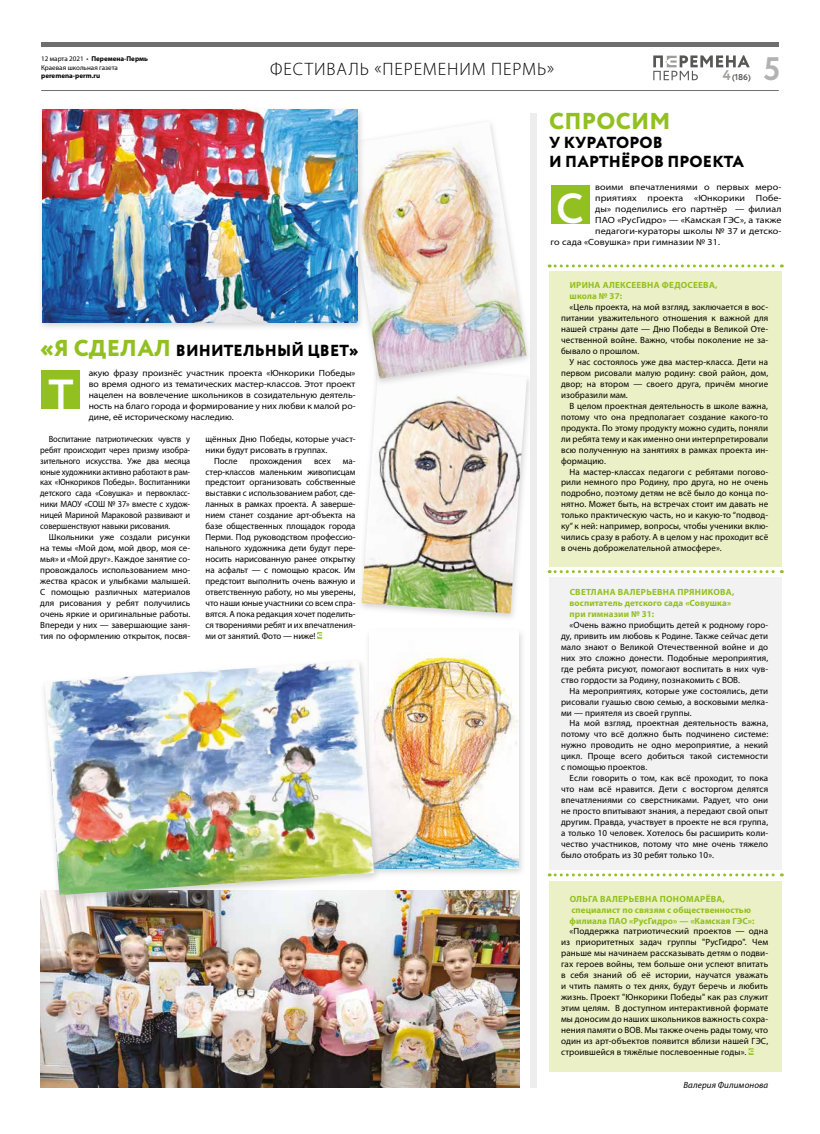
<style>
.page{position:relative;width:820px;height:1134px;background:#fff}
.page>*{position:absolute;margin:0;border:0;box-sizing:border-box;transform-origin:0 0}
.t1{font:700 42px "Circe MD";color:#fff}
.t2{font:700 32.6px "Circe MD";color:#b3b2b2}
.t3{font:800 23px "Circe MD";letter-spacing:.01em;color:#92c020}
.t4{font:300 18px "Myriad Pro";letter-spacing:.05em;color:#000}
.t5{font:800 16px/19.2px "Circe MD";letter-spacing:.01em;color:#000}
.t6{font:9px/11px "Myriad Pro";letter-spacing:.01em;color:#000;text-align:justify}
.t7{font:semi-expanded 9px/10.9px "Myriad Pro";letter-spacing:.01em;color:#000;text-align:justify}
.t8{font:9px/11px "Myriad Pro";letter-spacing:.01em;color:#000;text-align:justify;scale:.93 1}
.t9{font:700 9px/11px "Myriad Pro";letter-spacing:.015em;color:#92c020}
.t10{font:italic 9px "Myriad Pro";letter-spacing:.01em;color:#000}
.t11{font:9px "Myriad Pro";letter-spacing:-.01em;color:#000}
.t12{font:700 8.6px "Circe";color:#575756}
.t13{font:7px/8.4px "Myriad Pro";color:#000}
.t14{font:700 7px "Myriad Pro";color:#000}
.s1{font-weight:700}
.s2{font-size:14.2px;color:#9d9d9c}
.s3{font-size:23px;color:#92c020}
</style>
<div class="page">
<div style="left:356px;top:363px;width:177px;height:259px;background:#c6c6c6;opacity:.75"></div>
<img style="left:361px;top:387px;width:165px;height:226px">
<div style="left:549px;top:271px;width:232px;height:296px;background:#ebf0c6"></div>
<div style="left:549px;top:881px;width:232px;height:190px;background:#ebf0c6"></div>
<div style="left:549px;top:577px;width:232px;height:293px;background:#f2f2f2"></div>
<hr style="left:41px;top:43px;width:737px;height:4px;background:#706f6f">
<hr style="left:41px;top:90px;width:737px;height:1px;background:#706f6f">
<svg style="left:653px;top:55px;width:96px;height:25px"></svg>
<div style="left:550px;top:185px;width:39px;height:39px;background:#92c020"></div>
<svg style="left:748px;top:1048px;width:5px;height:7px"></svg>
<div style="left:530px;top:113px;width:6px;height:975px;background:#ededed"></div>
<div style="left:41px;top:370px;width:39px;height:39px;background:#92c020"></div>
<svg style="left:317px;top:632px;width:5px;height:7px"></svg>
<img style="left:40px;top:891px;width:479px;height:197px">
<div style="left:337px;top:118px;width:195px;height:269px;background:#c6c6c6;opacity:.75"></div>
<img style="left:342px;top:121px;width:184px;height:258px">
<div style="left:364px;top:628px;width:161px;height:249px;background:#c6c6c6;opacity:.75"></div>
<img style="left:369px;top:631px;width:149px;height:237px">
<div style="left:37px;top:106px;width:327px;height:225px;background:#c6c6c6;opacity:.75"></div>
<img style="left:43px;top:109px;width:315px;height:213px">
<div style="left:39px;top:657px;width:341px;height:247px;background:#c6c6c6;opacity:.75"></div>
<img style="left:45px;top:661px;width:329px;height:234px">
<svg style="left:549px;top:570px;width:233px;height:3px"></svg>
<svg style="left:549px;top:264px;width:233px;height:3px"></svg>
<svg style="left:549px;top:873px;width:233px;height:3px"></svg>
<p class="t13" style="left:41px;top:55px;width:108px">12 марта 2021 • <span class="s1">Перемена-Пермь<br></span>Краевая школьная газета</p>
<p class="t14" style="left:41px;top:71px;width:61px">peremena-perm.ru</p>
<h3 class="t4" style="left:270px;top:58px;width:285px">ФЕСТИВАЛЬ «ПЕРЕМЕНИМ ПЕРМЬ»</h3>
<p class="t12" style="left:722px;top:71px;width:30px"><span class="s2">4</span>(186)</p>
<h3 class="t3" style="left:549px;top:107px;width:123px">СПРОСИМ</h3>
<h3 class="t5" style="left:549px;top:133px;width:196px">У КУРАТОРОВ<br>И ПАРТНЁРОВ ПРОЕКТА</h3>
<h2 class="t2" style="left:763px;top:50px;width:18px">5</h2>
<p class="t7" style="left:595px;top:181px;width:187px">воими впечатлениями о первых меро-</p>
<p class="t7" style="left:595px;top:192px;width:187px">приятиях проекта «Юнкорики Побе-</p>
<p class="t7" style="left:595px;top:203px;width:187px">ды» поделились его партнёр — филиал</p>
<p class="t7" style="left:595px;top:214px;width:187px">ПАО «РусГидро» — «Камская ГЭС», а также</p>
<p class="t7" style="left:595px;top:225px;width:187px">педагоги-кураторы школы № 37 и детско-</p>
<p class="t7" style="left:550px;top:236px;width:171px">го сада «Совушка» при гимназии № 31.</p>
<h1 class="t1" style="left:556px;top:184px;width:29px">С</h1>
<h3 class="t5" style="left:40px;top:341px;width:319px"><span class="s3">«Я СДЕЛАЛ</span> ВИНИТЕЛЬНЫЙ ЦВЕТ»</h3>
<h1 class="t1" style="left:49px;top:370px;width:27px">Т</h1>
<p class="t7" style="left:89px;top:368px;width:268px">акую фразу произнёс участник проекта «Юнкорики Победы» во время одного из тематических мастер-классов. Этот проект нацелен на вовлечение школьников в созидательную деятель&shy;ность на благо города и формирование у них любви к малой ро-</p>
<p class="t7" style="left:89px;top:411px;width:146px">дине, её историческому наследию.</p>
<p class="t8" style="left:40px;top:433px;width:163px;text-indent:9px">Воспитание патриотических чувств у ребят происходит через призму изобра&shy;зительного искусства. Уже два месяца юные художники активно работают в рам&shy;ках «Юнкориков Победы». Воспитанники детского сада «Совушка» и первокласс&shy;ники МАОУ «СОШ № 37» вместе с худож&shy;ницей Мариной Мараковой развивают и совершенствуют навыки рисования.</p>
<p class="t6" style="left:40px;top:532px;width:151px;text-indent:9px">Школьники уже создали рисунки на темы «Мой дом, мой двор, моя се&shy;мья» и «Мой друг». Каждое занятие со&shy;провождалось использованием мно&shy;жества красок и улыбками малышей.<br>С помощью различных материалов для рисования у ребят получились очень яркие и оригинальные работы.<br>Впереди у них — завершающие заня&shy;тия по оформлению открыток, посвя-</p>
<p class="t6" style="left:205px;top:433px;width:151px">щённых Дню Победы, которые участ-</p>
<p class="t6" style="left:205px;top:444px;width:123px">ники будут рисовать в группах.</p>
<p class="t6" style="left:214px;top:455px;width:25px">После</p>
<p class="t11" style="left:249px;top:455px;width:54px">прохождения</p>
<p class="t6" style="left:314px;top:455px;width:18px">всех</p>
<p class="t6" style="left:205px;top:455px;width:151px;text-indent:137px">ма&shy;стер-классов маленьким живописцам предстоит организовать собственные выставки с использованием работ, сде&shy;ланных в рамках проекта. А заверше&shy;нием станет создание арт-объекта на базе общественных площадок города Перми. Под руководством профессио&shy;нального художника дети будут пере&shy;носить нарисованную ранее открытку на асфальт — с помощью красок. Им предстоит выполнить очень важную и ответственную работу, но мы уверены, что наши юные участники со всем спра&shy;вятся. А пока редакция хочет поделить&shy;ся творениями ребят и их впечатления&shy;ми от занятий. Фото — ниже!</p>
<p class="t9" style="left:569px;top:279px;width:149px">ИРИНА АЛЕКСЕЕВНА ФЕДОСЕЕВА, школа № 37:</p>
<p class="t6" style="left:561px;top:302px;width:208px;text-indent:9px">«Цель проекта, на мой взгляд, заключается в вос&shy;питании уважительного отношения к важной для нашей страны дате — Дню Победы в Великой Оте&shy;чественной войне. Важно, чтобы поколение не за&shy;бывало о прошлом.</p>
<p class="t6" style="left:561px;top:356px;width:208px;text-indent:9px">У нас состоялось уже два мастер-класса. Дети на первом рисовали малую родину: свой район, дом, двор; на втором — своего друга, причём многие изобразили мам.</p>
<p class="t6" style="left:561px;top:400px;width:208px;text-indent:9px">В целом проектная деятельность в школе важна, потому что она предполагает создание какого-то продукта. По этому продукту можно судить, поняли ли ребята тему и как именно они интерпретировали всю полученную на занятиях в рамках проекта ин&shy;формацию.</p>
<p class="t6" style="left:561px;top:466px;width:208px;text-indent:9px">На мастер-классах педагоги с ребятами погово&shy;рили немного про Родину, про друга, но не очень подробно, поэтому детям не всё было до конца по&shy;нятно. Может быть, на встречах стоит им давать не только практическую часть, но и какую-то “подвод&shy;ку” к ней: например, вопросы, чтобы ученики вклю&shy;чились сразу в работу. А в целом у нас проходит всё в очень доброжелательной атмосфере».</p>
<p class="t9" style="left:569px;top:586px;width:166px">СВЕТЛАНА ВАЛЕРЬЕВНА ПРЯНИКОВА, воспитатель детского сада «Совушка» при гимназии № 31:</p>
<p class="t6" style="left:561px;top:619px;width:208px;text-indent:9px">«Очень важно приобщить детей к родному горо&shy;ду, привить им любовь к Родине. Также сейчас дети мало знают о Великой Отечественной войне и до них это сложно донести. Подобные мероприятия, где ребята рисуют, помогают воспитать в них чув&shy;ство гордости за Родину, познакомить с ВОВ.</p>
<p class="t6" style="left:561px;top:685px;width:208px;text-indent:9px">На мероприятиях, которые уже состоялись, дети рисовали гуашью свою семью, а восковыми мелка&shy;ми — приятеля из своей группы.</p>
<p class="t6" style="left:561px;top:718px;width:208px;text-indent:9px">На мой взгляд, проектная деятельность важна, потому что всё должно быть подчинено системе: нужно проводить не одно мероприятие, а некий цикл. Проще всего добиться такой системности с помощью проектов.</p>
<p class="t6" style="left:561px;top:772px;width:208px;text-indent:9px">Если говорить о том, как всё проходит, то пока что нам всё нравится. Дети с восторгом делятся впечатлениями со сверстниками. Радует, что они не просто впитывают знания, а передают свой опыт другим. Правда, участвует в проекте не вся группа, а только 10 человек. Хотелось бы расширить коли&shy;чество участников, потому что мне очень тяжело было отобрать из 30 ребят только 10».</p>
<p class="t9" style="left:569px;top:893px;width:186px">ОЛЬГА ВАЛЕРЬЕВНА ПОНОМАРЁВА, специалист по связям с общественностью филиала ПАО «РусГидро» — «Камская ГЭС»:</p>
<p class="t6" style="left:561px;top:926px;width:208px;text-indent:9px">«Поддержка патриотический проектов — одна из приоритетных задач группы "РусГидро". Чем раньше мы начинаем рассказывать детям о подви&shy;гах героев войны, тем больше они успеют впитать в себя знаний об её истории, научатся уважать и чтить память о тех днях, будут беречь и любить жизнь. Проект "Юнкорики Победы" как раз служит этим целям. В доступном интерактивной формате мы доносим до наших школьников важность сохра&shy;нения памяти о ВОВ. Мы также очень рады тому, что один из арт-объектов появится вблизи нашей ГЭС, строившейся в тяжёлые послевоенные годы».</p>
<p class="t10" style="left:683px;top:1079px;width:86px">Валерия Филимонова</p>
</div>
